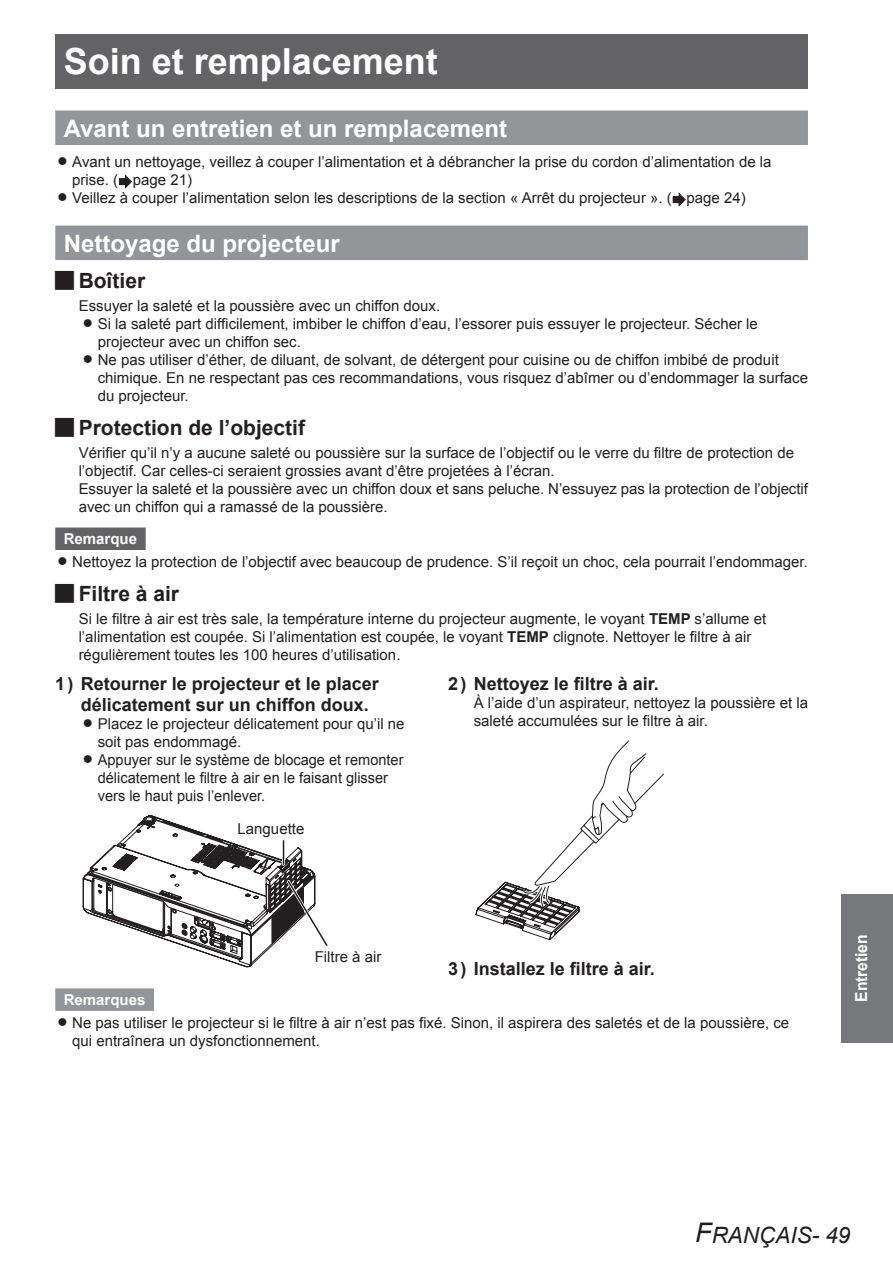
<style>
.page{position:relative;width:893px;height:1263px;background:#fff}
.page>*{position:absolute;margin:0;border:0;box-sizing:border-box;transform-origin:0 0}
.t1{font:700 36px "Arial";color:#fff}
.t2{font:700 24px "Arial";color:#fff}
.t3{font:italic 22.5px "Arial";color:#231f20}
.t4{font:700 21px "Arial";color:#231f20}
.t5{font:700 18px/21px "Arial";color:#231f20}
.t6{font:700 16.5px "Arial";letter-spacing:-.01em;color:#fff;scale:.95 1}
.t7{font:15px/18px "Arial";color:#231f20}
.t8{font:700 15px "Arial";color:#fff}
.s1{font-weight:700}
.s2{font-size:27px}
</style>
<div class="page">
<div style="left:842px;top:894px;width:51px;height:148px;background:#76787b"></div>
<div style="left:55px;top:34px;width:753px;height:54px;background:#636366"></div>
<div style="left:55px;top:111px;width:753px;height:34px;background:#939598"></div>
<div style="left:55px;top:226px;width:753px;height:34px;background:#939598"></div>
<div style="left:55px;top:527px;width:91px;height:23px;background:#636366"></div>
<div style="left:55px;top:988px;width:99px;height:23px;background:#939598"></div>
<svg style="left:83px;top:815px;width:245px;height:152px"></svg>
<svg style="left:476px;top:740px;width:188px;height:200px"></svg>
<svg style="left:119px;top:174px;width:13px;height:15px"></svg>
<svg style="left:672px;top:192px;width:14px;height:15px"></svg>
<h1 class="t1" style="left:64px;top:38px;width:376px">Soin et remplacement</h1>
<h2 class="t2" style="left:64px;top:112px;width:445px">Avant un entretien et un remplacement</h2>
<p class="t7" style="left:72px;top:153px;width:701px">Avant un nettoyage, veillez à couper l’alimentation et à débrancher la prise du cordon d’alimentation de la prise. ( page 21)<br>Veillez à couper l’alimentation selon les descriptions de la section « Arrêt du projecteur ». ( page 24)</p>
<h2 class="t2" style="left:64px;top:227px;width:278px">Nettoyage du projecteur</h2>
<h3 class="t4" style="left:79px;top:266px;width:68px">Boîtier</h3>
<p class="t7" style="left:98px;top:297px;width:712px;text-indent:-19px">Essuyer la saleté et la poussière avec un chiffon doux.<br>Si la saleté part difficilement, imbiber le chiffon d’eau, l’essorer puis essuyer le projecteur. Sécher le projecteur avec un chiffon sec.<br>Ne pas utiliser d’éther, de diluant, de solvant, de détergent pour cuisine ou de chiffon imbibé de produit chimique. En ne respectant pas ces recommandations, vous risquez d’abîmer ou d’endommager la surface du projecteur.</p>
<h3 class="t4" style="left:79px;top:413px;width:228px">Protection de l’objectif</h3>
<p class="t7" style="left:79px;top:443px;width:731px">Vérifier qu’il n’y a aucune saleté ou poussière sur la surface de l’objectif ou le verre du filtre de protection de l’objectif. Car celles-ci seraient grossies avant d’être projetées à l’écran.<br>Essuyer la saleté et la poussière avec un chiffon doux et sans peluche. N’essuyez pas la protection de l’objectif avec un chiffon qui a ramassé de la poussière.</p>
<p class="t8" style="left:64px;top:529px;width:75px">Remarque</p>
<p class="t7" style="left:72px;top:553px;width:737px">Nettoyez la protection de l’objectif avec beaucoup de prudence. S’il reçoit un choc, cela pourrait l’endommager.</p>
<h3 class="t4" style="left:79px;top:579px;width:102px">Filtre à air</h3>
<p class="t7" style="left:79px;top:609px;width:689px">Si le filtre à air est très sale, la température interne du projecteur augmente, le voyant <span class="s1">TEMP</span> s’allume et l’alimentation est coupée. Si l’alimentation est coupée, le voyant <span class="s1">TEMP</span> clignote. Nettoyer le filtre à air régulièrement toutes les 100 heures d’utilisation.</p>
<p class="t5" style="left:81px;top:674px;width:300px;text-indent:-26px">1) Retourner le projecteur et le placer délicatement sur un chiffon doux.</p>
<p class="t7" style="left:98px;top:715px;width:308px">Placez le projecteur délicatement pour qu’il ne soit pas endommagé.<br>Appuyer sur le système de blocage et remonter délicatement le filtre à air en le faisant glisser vers le haut puis l’enlever.</p>
<p class="t7" style="left:238px;top:820px;width:68px">Languette</p>
<p class="t5" style="left:448px;top:674px;width:212px">2) Nettoyez le filtre à air.</p>
<p class="t7" style="left:474px;top:694px;width:336px">À l’aide d’un aspirateur, nettoyez la poussière et la saleté accumulées sur le filtre à air.</p>
<p class="t7" style="left:315px;top:948px;width:68px">Filtre à air</p>
<p class="t5" style="left:448px;top:959px;width:208px">3) Installez le filtre à air.</p>
<p class="t8" style="left:64px;top:990px;width:83px">Remarques</p>
<p class="t7" style="left:72px;top:1013px;width:718px">Ne pas utiliser le projecteur si le filtre à air n’est pas fixé. Sinon, il aspirera des saletés et de la poussière, ce qui entraînera un dysfonctionnement.</p>
<p class="t6" style="left:850px;top:1001px;width:72px;rotate:-90deg">Entretien</p>
<h3 class="t3" style="left:695px;top:1220px;width:157px"><span class="s2">F</span>RANÇAIS- 49</h3>
</div>
